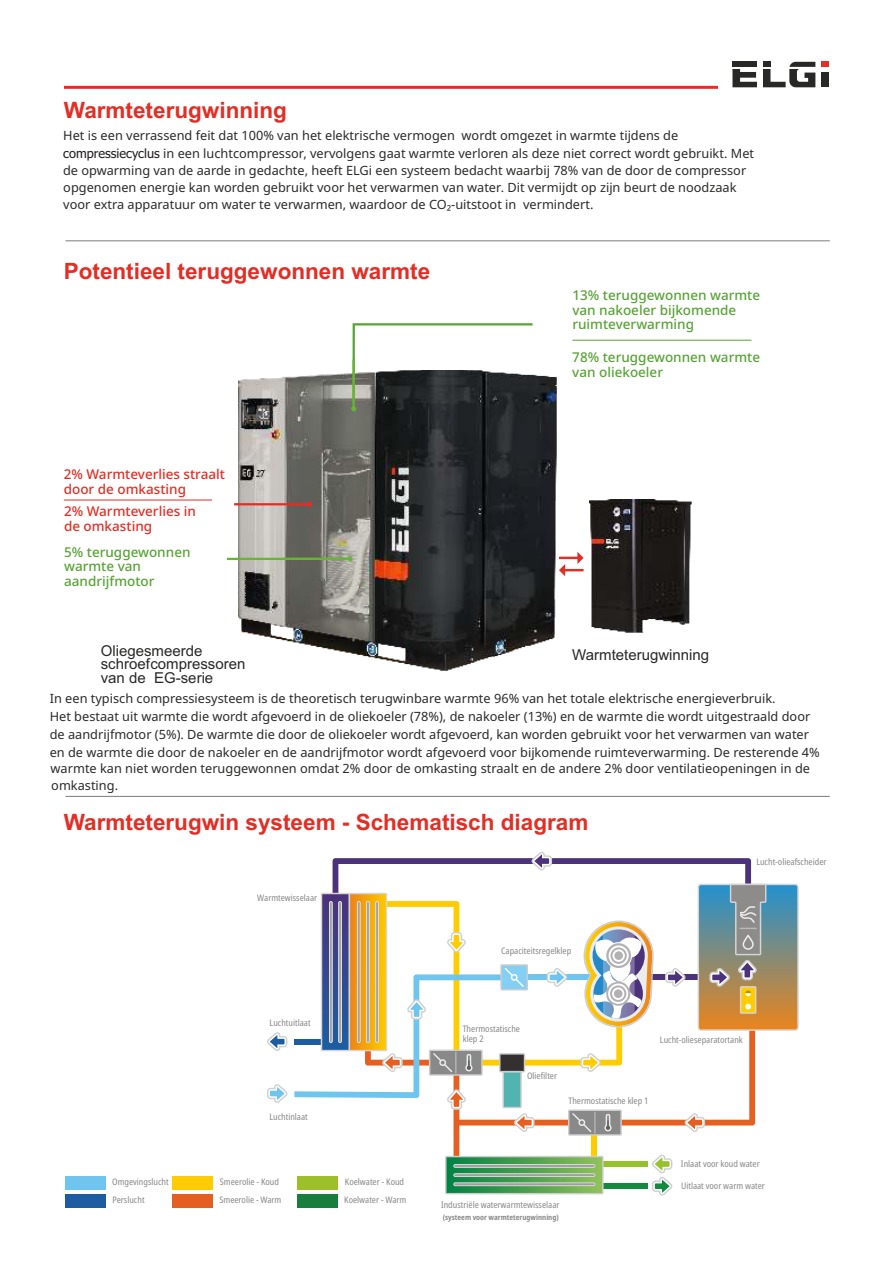
<style>
.page{position:relative;width:893px;height:1262px;background:#fff}
.page>*{position:absolute;margin:0;border:0;box-sizing:border-box;transform-origin:0 0}
.t1{font:700 22.5px "Arial";color:#e42d24}
.t2{font:15px/13.6px "Arial";color:#282827}
.t3{font:500 13.5px/14.7px "Noto Sans";color:#58a336}
.t4{font:500 13.5px/14.7px "Noto Sans";color:#e42d24}
.t5{font:12.75px/17.2px "Noto Sans";color:#2b2a29}
.t6{font:condensed 9px/9.8px "Noto Sans";color:#898989}
.t7{font:700 condensed 7.5px "Noto Sans";color:#898989}
.s1{font-family:"Tahoma";color:#231f20}
</style>
<div class="page">
<img style="left:239px;top:373px;width:318px;height:298px">
<div style="left:821px;top:62px;width:8px;height:5px;background:#e42d24"></div>
<div style="left:821px;top:73px;width:8px;height:14px;background:#282827"></div>
<div style="left:732px;top:62px;width:25px;height:5px;background:#282827"></div>
<svg style="left:732px;top:69px;width:25px;height:18px"></svg>
<svg style="left:763px;top:62px;width:52px;height:25px"></svg>
<hr style="left:64px;top:86px;width:654px;height:3px;background:#e42d24">
<hr style="left:65px;top:796px;width:764px;height:1px;background:#7e7c7b">
<hr style="left:65px;top:240px;width:764px;height:1px;background:#7e7c7b">
<hr style="left:572px;top:340px;width:179px;height:1px;background:#58a336">
<div style="left:65px;top:1176px;width:40px;height:13px;background:#70c5ef"></div>
<div style="left:65px;top:1194px;width:40px;height:13px;background:#1e5ca1"></div>
<div style="left:173px;top:1176px;width:40px;height:13px;background:#fecc00"></div>
<div style="left:173px;top:1194px;width:40px;height:13px;background:#e65f22"></div>
<div style="left:298px;top:1194px;width:40px;height:13px;background:#197e3d"></div>
<svg style="left:267px;top:1084px;width:20px;height:18px"></svg>
<svg style="left:267px;top:1032px;width:20px;height:19px"></svg>
<svg style="left:294px;top:851px;width:504px;height:344px"></svg>
<img style="left:589px;top:499px;width:103px;height:134px">
<svg style="left:559px;top:552px;width:24px;height:24px"></svg>
<svg style="left:351px;top:323px;width:184px;height:88px"></svg>
<hr style="left:227px;top:558px;width:124px;height:2px;background:#68b436">
<hr style="left:234px;top:503px;width:73px;height:2px;background:#e42d24">
<hr style="left:64px;top:499px;width:148px;height:1px;background:#e42d24">
<svg style="left:307px;top:502px;width:5px;height:5px"></svg>
<svg style="left:347px;top:556px;width:5px;height:5px"></svg>
<h1 class="t1" style="left:64px;top:101px;width:224px">Warmteterugwinning</h1>
<p class="t5" style="left:63px;top:126px;width:692px">Het is een verrassend feit dat 100% van het elektrische vermogen wordt omgezet in warmte tijdens de <span class="s1">compressiecyclus</span> in een luchtcompressor, vervolgens gaat warmte verloren als deze niet correct wordt gebruikt. Met de opwarming van de aarde in gedachte, heeft ELGi een systeem bedacht waarbij 78% van de door de compressor opgenomen energie kan worden gebruikt voor het verwarmen van water. Dit vermijdt op zijn beurt de noodzaak</p>
<p class="t5" style="left:63px;top:196px;width:531px">voor extra apparatuur om water te verwarmen, waardoor de CO₂-uitstoot in vermindert.</p>
<h1 class="t1" style="left:64px;top:263px;width:368px">Potentieel teruggewonnen warmte</h1>
<p class="t4" style="left:64px;top:467px;width:163px">2% Warmteverlies straalt door de omkasting</p>
<p class="t4" style="left:64px;top:504px;width:133px">2% Warmteverlies in de omkasting</p>
<p class="t3" style="left:64px;top:544px;width:128px">5% teruggewonnen warmte van aandrijfmotor</p>
<p class="t3" style="left:572px;top:287px;width:189px">13% teruggewonnen warmte van nakoeler bijkomende ruimteverwarming</p>
<p class="t3" style="left:572px;top:350px;width:189px">78% teruggewonnen warmte van oliekoeler</p>
<p class="t2" style="left:101px;top:645px;width:146px">Oliegesmeerde schroefcompressoren van de EG-serie</p>
<p class="t2" style="left:572px;top:650px;width:138px">Warmteterugwinning</p>
<p class="t5" style="left:50px;top:688px;width:771px;line-height:18.3px">In een typisch compressiesysteem is de theoretisch terugwinbare warmte 96% van het totale elektrische energieverbruik.<br>Het bestaat uit warmte die wordt afgevoerd in de oliekoeler (78%), de nakoeler (13%) en de warmte die wordt uitgestraald door de aandrijfmotor (5%). De warmte die door de oliekoeler wordt afgevoerd, kan worden gebruikt voor het verwarmen van water en de warmte die door de nakoeler en de aandrijfmotor wordt afgevoerd voor bijkomende ruimteverwarming. De resterende 4%</p>
<p class="t5" style="left:51px;top:759px;width:760px">warmte kan niet worden teruggewonnen omdat 2% door de omkasting straalt en de andere 2% door ventilatieopeningen in de</p>
<p class="t5" style="left:51px;top:776px;width:68px">omkasting.</p>
<h1 class="t1" style="left:64px;top:813px;width:526px">Warmteterugwin systeem - Schematisch diagram</h1>
<p class="t6" style="left:257px;top:893px;width:61px">Warmtewisselaar</p>
<p class="t6" style="left:501px;top:945px;width:72px">Capaciteitsregelklep</p>
<p class="t6" style="left:756px;top:856px;width:72px">Lucht-olieafscheider</p>
<p class="t6" style="left:112px;top:1177px;width:58px">Omgevingslucht</p>
<p class="t6" style="left:112px;top:1195px;width:34px">Perslucht</p>
<p class="t6" style="left:269px;top:1017px;width:43px">Luchtuitlaat</p>
<p class="t6" style="left:462px;top:1023px;width:59px">Thermostatische klep 2</p>
<p class="t6" style="left:660px;top:1034px;width:84px">Lucht-olieseparatortank</p>
<p class="t6" style="left:527px;top:1070px;width:32px">Oliefilter</p>
<p class="t6" style="left:568px;top:1095px;width:82px">Thermostatische klep 1</p>
<p class="t6" style="left:269px;top:1111px;width:40px">Luchtinlaat</p>
<p class="t6" style="left:220px;top:1176px;width:61px">Smeerolie - Koud</p>
<p class="t6" style="left:345px;top:1176px;width:61px">Koelwater - Koud</p>
<p class="t6" style="left:681px;top:1158px;width:80px">Inlaat voor koud water</p>
<p class="t6" style="left:681px;top:1180px;width:85px">Uitlaat voor warm water</p>
<p class="t6" style="left:219px;top:1194px;width:64px">Smeerolie - Warm</p>
<p class="t6" style="left:344px;top:1194px;width:64px">Koelwater - Warm</p>
<p class="t6" style="left:441px;top:1199px;width:120px">Industriële waterwarmtewisselaar</p>
<p class="t7" style="left:442px;top:1212px;width:118px">(systeem voor warmteterugwinning)</p>
</div>
